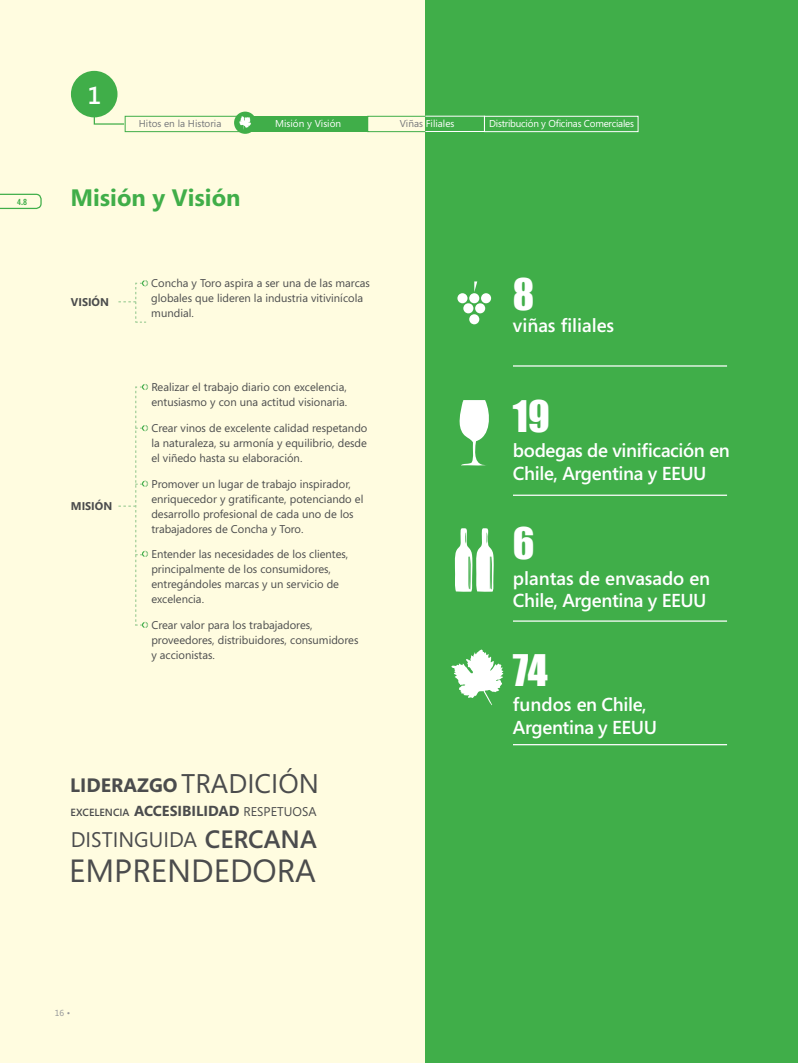
<style>
.page{position:relative;width:798px;height:1063px;background:#fff}
.page>*{position:absolute;margin:0;border:0;box-sizing:border-box;transform-origin:0 0}
.t1{font:40px "Impact";color:#fff}
.t2{font:32.12px "Segoe";color:#4b4c4d}
.t3{font:600 24.62px "Segoe";color:#fff}
.t4{font:700 23.75px "Segoe";color:#40ae49}
.t5{font:21.12px "Segoe";color:#4b4c4d}
.t6{font:700 19.38px "Segoe";color:#4b4c4d}
.t7{font:600 18.75px/22.5px "Segoe";letter-spacing:-.02em;color:#fff}
.t8{font:600 18.75px "Segoe";color:#fff}
.t9{font:700 14.5px "Segoe";color:#4b4c4d}
.t10{font:11.25px/15px "Segoe";color:#4b4c4d}
.t11{font:700 11.25px "Segoe";color:#4b4c4d}
.t12{font:10px "Segoe";letter-spacing:-.02em;color:#fff}
.t13{font:10px "Segoe";color:#fff}
.t14{font:10px "Segoe";color:#76787b}
.t15{font:8.75px "Segoe";color:#939598}
.t16{font:700 8.75px "Segoe Condensed";color:#40ae49}
.s1{color:#76787b}
.s2{font-weight:400;font-size:27px}
.s3{font-weight:600;font-size:10.38px}
.s4{font-weight:400;font-size:12.62px}
.s5{font-weight:600;font-size:25.12px}
</style>
<div class="page">
<div style="left:0;top:0;width:797px;height:1063px;background:#fffce0"></div>
<div style="left:425px;top:0;width:372px;height:1063px;background:#40ae49"></div>
<hr style="left:513px;top:365px;width:213px;height:2px;background:#fff">
<div style="left:457px;top:293px;width:10px;height:10px;background:#fff;border-radius:50%"></div>
<div style="left:469px;top:293px;width:10px;height:10px;background:#fff;border-radius:50%"></div>
<div style="left:481px;top:293px;width:10px;height:10px;background:#fff;border-radius:50%"></div>
<div style="left:463px;top:303px;width:10px;height:10px;background:#fff;border-radius:50%"></div>
<div style="left:475px;top:303px;width:10px;height:10px;background:#fff;border-radius:50%"></div>
<div style="left:469px;top:314px;width:10px;height:10px;background:#fff;border-radius:50%"></div>
<svg style="left:474px;top:281px;width:3px;height:11px"></svg>
<hr style="left:513px;top:620px;width:213px;height:2px;background:#fff">
<svg style="left:454px;top:528px;width:40px;height:64px"></svg>
<hr style="left:513px;top:495px;width:213px;height:1px;background:#fff">
<svg style="left:459px;top:400px;width:30px;height:66px"></svg>
<svg style="left:0;top:193px;width:42px;height:17px"></svg>
<div style="left:71px;top:71px;width:46px;height:46px;background:#40ae49;border-radius:50%"></div>
<svg style="left:118px;top:384px;width:30px;height:244px"></svg>
<svg style="left:118px;top:280px;width:30px;height:43px"></svg>
<div style="left:250px;top:116px;width:118px;height:16px;background:#40ae49"></div>
<div style="left:484px;top:116px;width:154px;height:16px;border:1px solid #fff"></div>
<div style="left:367px;top:116px;width:117px;height:16px;border:1px solid #40ae49"></div>
<div style="left:125px;top:116px;width:117px;height:16px;border:1px solid #40ae49"></div>
<div style="left:234px;top:112px;width:22px;height:22px;background:#40ae49;border-radius:50%"></div>
<svg style="left:239px;top:116px;width:12px;height:13px"></svg>
<svg style="left:93px;top:111px;width:32px;height:14px"></svg>
<div style="left:425px;top:116px;width:59px;height:16px;border:1px solid #fff"></div>
<hr style="left:513px;top:744px;width:213px;height:1px;background:#fff">
<svg style="left:451px;top:650px;width:53px;height:55px"></svg>
<h3 class="t3" style="left:87px;top:81px;width:15px">1</h3>
<p class="t14" style="left:139px;top:118px;width:84px">Hitos en la Historia</p>
<p class="t13" style="left:275px;top:118px;width:67px">Misión y Visión</p>
<p class="t13" style="left:399px;top:118px;width:56px"><span class="s1">Viñas</span> Filiales</p>
<p class="t12" style="left:489px;top:118px;width:146px">Distribución y Oficinas Comerciales</p>
<p class="t16" style="left:17px;top:197px;width:11px">4.8</p>
<h3 class="t4" style="left:70px;top:184px;width:172px">Misión y Visión</h3>
<p class="t11" style="left:71px;top:295px;width:40px">VISIÓN</p>
<p class="t11" style="left:71px;top:500px;width:43px">MISIÓN</p>
<p class="t10" style="left:151px;top:275px;width:220px">Concha y Toro aspira a ser una de las marcas globales que lideren la industria vitivinícola mundial.</p>
<p class="t10" style="left:151px;top:380px;width:197px">Realizar el trabajo diario con excelencia, entusiasmo y con una actitud visionaria.</p>
<p class="t10" style="left:151px;top:421px;width:217px;text-align:justify">Crear vinos de excelente calidad respetando la naturaleza, su armonía y equilibrio, desde el viñedo hasta su elaboración.</p>
<p class="t10" style="left:151px;top:476px;width:213px">Promover un lugar de trabajo inspirador, enriquecedor y gratificante, potenciando el desarrollo profesional de cada uno de los trabajadores de Concha y Toro.</p>
<p class="t10" style="left:151px;top:547px;width:198px">Entender las necesidades de los clientes, principalmente de los consumidores, entregándoles marcas y un servicio de excelencia.</p>
<p class="t10" style="left:151px;top:617px;width:208px">Crear valor para los trabajadores, proveedores, distribuidores, consumidores y accionistas.</p>
<h3 class="t6" style="left:70px;top:774px;width:250px">LIDERAZGO <span class="s2">TRADICIÓN</span></h3>
<p class="t9" style="left:71px;top:802px;width:247px"><span class="s3">EXCELENCIA</span> ACCESIBILIDAD <span class="s4">RESPETUOSA</span></p>
<h3 class="t5" style="left:71px;top:827px;width:247px">DISTINGUIDA <span class="s5">CERCANA</span></h3>
<h2 class="t2" style="left:69px;top:852px;width:248px">EMPRENDEDORA</h2>
<p class="t15" style="left:55px;top:1008px;width:17px">16 •</p>
<h1 class="t1" style="left:513px;top:263px;width:23px">8</h1>
<h3 class="t8" style="left:513px;top:314px;width:103px">viñas filiales</h3>
<h1 class="t1" style="left:513px;top:385px;width:38px">19</h1>
<h3 class="t7" style="left:513px;top:440px;width:218px">bodegas de vinificación en<br>Chile, Argentina y EEUU</h3>
<h1 class="t1" style="left:513px;top:513px;width:23px">6</h1>
<h3 class="t7" style="left:513px;top:567px;width:198px">plantas de envasado en<br>Chile, Argentina y EEUU</h3>
<h1 class="t1" style="left:513px;top:639px;width:36px">74</h1>
<h3 class="t7" style="left:513px;top:694px;width:146px">fundos en Chile,<br>Argentina y EEUU</h3>
</div>
